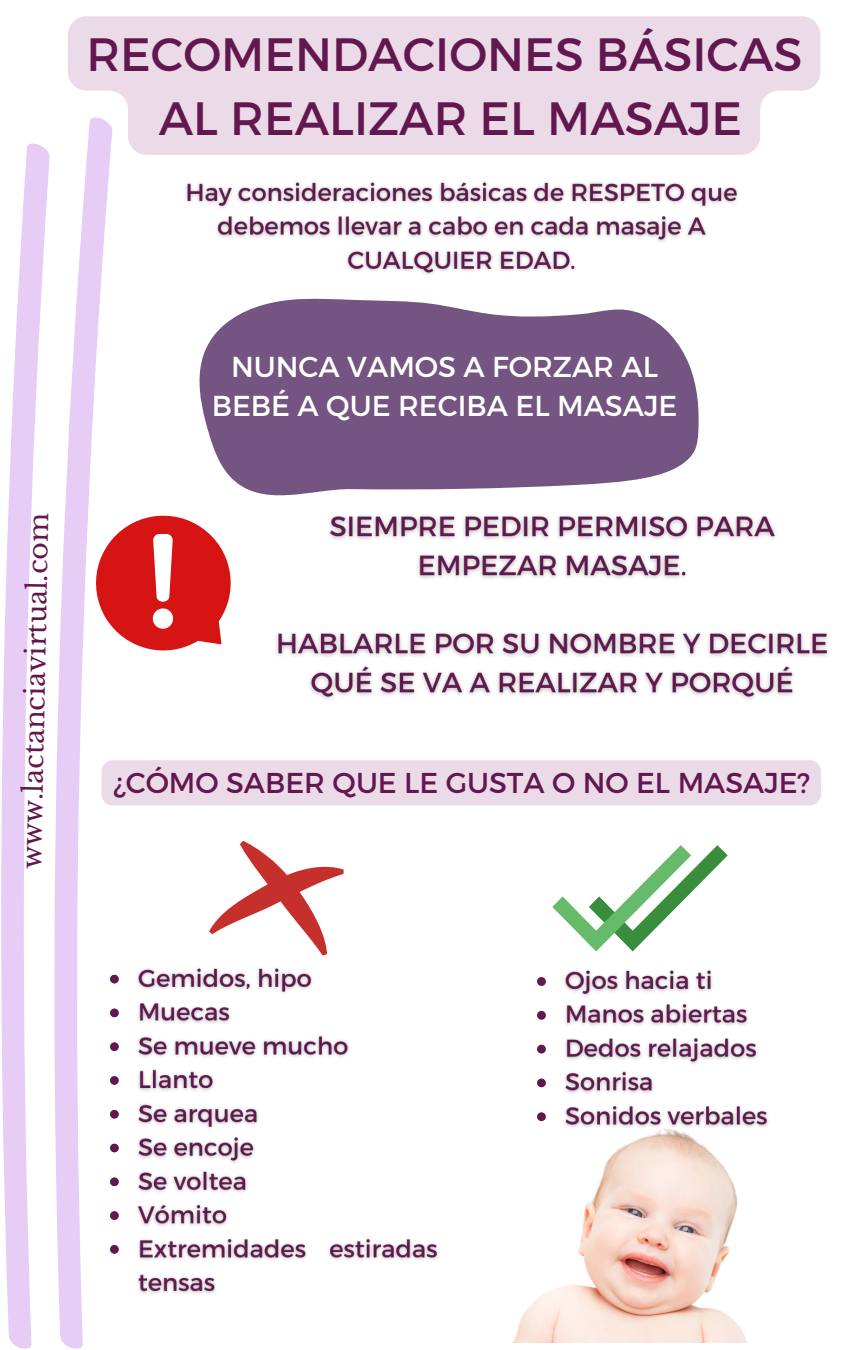
<style>
.page{position:relative;width:864px;height:1350px;background:#fff}
.page>*{position:absolute;margin:0;border:0;box-sizing:border-box;transform-origin:0 0}
.t1{font:46.8px "Montserrat";color:#62184f}
.t2{font:28.8px/38.7px "Montserrat";color:#fff;text-align:center}
.t3{font:28.8px "Montserrat";color:#62184f}
.t4{font:27px "Libre Baskerville";color:#62184f}
</style>
<div class="page">
<svg style="left:54px;top:155px;width:59px;height:1194px"></svg>
<svg style="left:1px;top:143px;width:49px;height:1206px"></svg>
<svg style="left:199px;top:342px;width:500px;height:154px;background:#80648c"></svg>
<svg style="left:91px;top:511px;width:140px;height:145px"></svg>
<div style="left:153px;top:608px;width:20px;height:21px;background:#fff;border-radius:50%"></div>
<svg style="left:552px;top:845px;width:176px;height:106px"></svg>
<svg style="left:209px;top:841px;width:135px;height:115px"></svg>
<img style="left:513px;top:1138px;width:234px;height:205px">
<img style="left:185px;top:182px;width:553px;height:160px">
<svg style="left:68px;top:16px;width:752px;height:139px;background:#ecdce8"></svg>
<img style="left:276px;top:515px;width:552px;height:185px">
<div style="left:102px;top:760px;width:719px;height:45px;background:#ebdae7;border-radius:11px"></div>
<img style="left:108px;top:956px;width:330px;height:349px">
<img style="left:537px;top:970px;width:231px;height:168px">
<p class="t1" style="left:87px;top:24px;width:718px">RECOMENDACIONES BÁSICAS</p>
<p class="t1" style="left:159px;top:88px;width:585px">AL REALIZAR EL MASAJE</p>
<p class="t4" style="left:16px;top:868px;width:357px;rotate:-89deg">www.lactanciavirtual.com</p>
<p class="t2" style="left:212px;top:346px;width:467px">NUNCA VAMOS A FORZAR AL<br>BEBÉ A QUE RECIBA EL MASAJE</p>
<p class="t3" style="left:113px;top:764px;width:699px">¿CÓMO SABER QUE LE GUSTA O NO EL MASAJE?</p>
</div>
